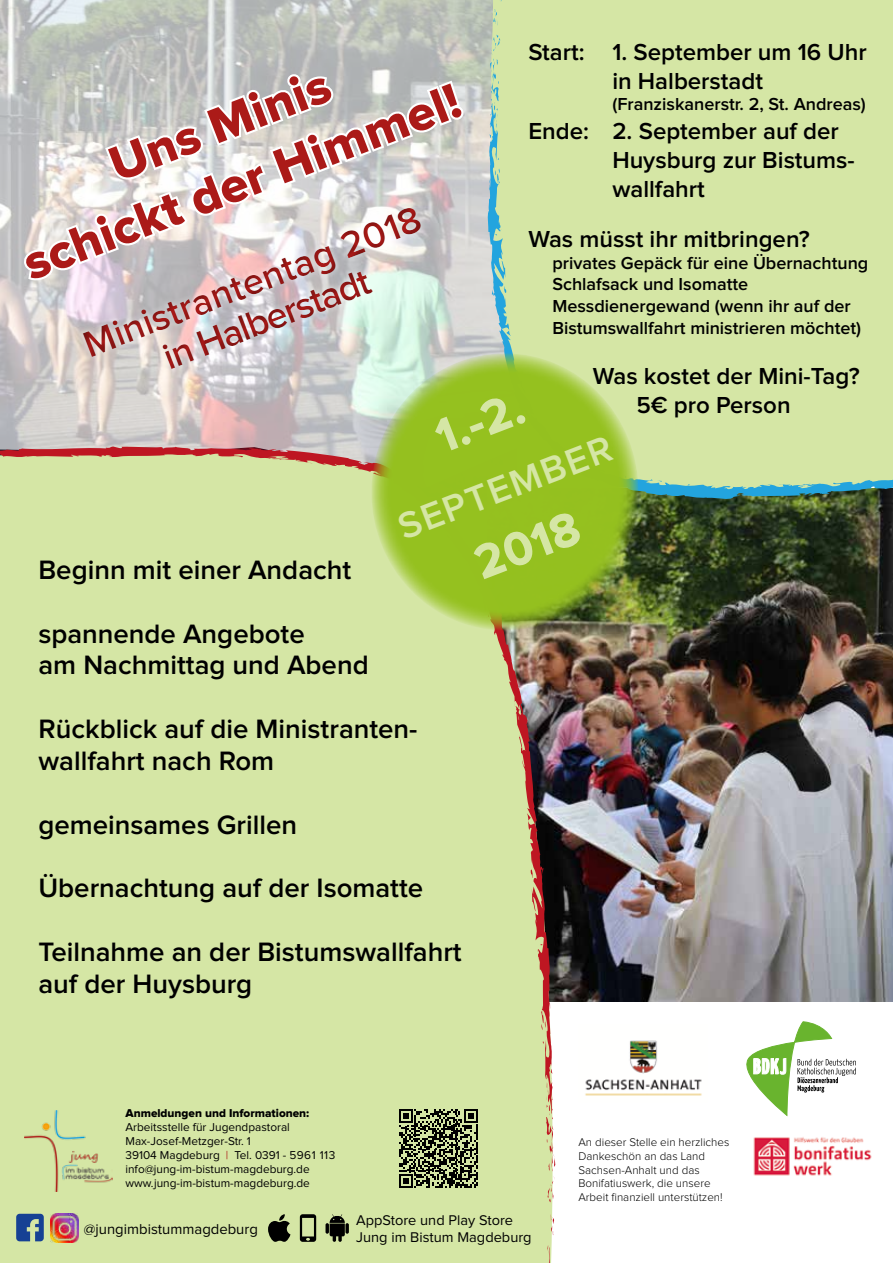
<style>
.page{position:relative;width:893px;height:1263px;background:#fff}
.page>*{position:absolute;margin:0;border:0;box-sizing:border-box;transform-origin:0 0}
.t1{font:50.85px/61.1px "Proxima Nova Extrabld";color:#ab1a18;text-align:center}
.t2{font:600 46.5px "Proxima Nova";color:#d5e6a5}
.t3{font:600 38.1px "Proxima Nova";color:#d5e6a5}
.t4{font:600 37.95px/40px "Proxima Nova";color:#ab1a18;text-align:center}
.t5{font:600 27.6px/31.8px "Proxima Nova";color:#000}
.t6{font:600 24px/28.8px "Proxima Nova";color:#000}
.t7{font:600 18px/21.6px "Proxima Nova";color:#000}
.t8{font:14.85px "Proxima Nova";color:#000}
.t9{font:14.55px/17.5px "Proxima Nova";color:#000}
.t10{font:11.85px/14.1px "Proxima Nova";color:#000}
.t11{font:11.85px "Proxima Nova Extrabld";color:#000}
.t12{font:300 11.55px/14px "Proxima Nova";color:#000}
.s1{color:#ab1a18}
</style>
<div class="page">
<svg style="left:0;top:0;width:490px;height:446px;background:#c7c6c3"></svg>
<img style="left:560px;top:501px;width:333px;height:499px">
<div style="left:0;top:618px;width:560px;height:645px;background:#d5e6a5"></div>
<div style="left:490px;top:0;width:403px;height:103px;background:#d5e6a5"></div>
<svg style="left:493px;top:0;width:9px;height:26px"></svg>
<div style="left:486px;top:103px;width:407px;height:398px;background:#d5e6a5"></div>
<svg style="left:489px;top:34px;width:12px;height:108px"></svg>
<svg style="left:489px;top:166px;width:11px;height:24px"></svg>
<svg style="left:494px;top:229px;width:8px;height:6px"></svg>
<svg style="left:503px;top:285px;width:3px;height:9px"></svg>
<svg style="left:547px;top:1245px;width:3px;height:18px"></svg>
<svg style="left:550px;top:1214px;width:4px;height:23px"></svg>
<div style="left:0;top:446px;width:553px;height:668px;background:#d5e6a5"></div>
<svg style="left:515px;top:703px;width:5px;height:9px"></svg>
<svg style="left:546px;top:1063px;width:9px;height:141px"></svg>
<svg style="left:541px;top:1002px;width:9px;height:31px"></svg>
<svg style="left:537px;top:944px;width:6px;height:9px"></svg>
<svg style="left:531px;top:868px;width:3px;height:11px"></svg>
<svg style="left:371px;top:353px;width:267px;height:277px;background:#98c02c"></svg>
<svg style="left:434px;top:397px;width:102px;height:55px;background:#9cc52f"></svg>
<svg style="left:467px;top:511px;width:113px;height:72px;background:#9dc532"></svg>
<img style="left:25px;top:1111px;width:87px;height:81px">
<svg style="left:22px;top:71px;width:442px;height:211px"></svg>
<svg style="left:68px;top:190px;width:384px;height:221px;background:#d7d5d2"></svg>
<svg style="left:399px;top:1109px;width:78px;height:79px;background:#636b4d"></svg>
<svg style="left:300px;top:1214px;width:16px;height:28px"></svg>
<svg style="left:326px;top:1214px;width:23px;height:28px"></svg>
<svg style="left:268px;top:1214px;width:22px;height:28px"></svg>
<img style="left:50px;top:1213px;width:28px;height:29px">
<svg style="left:16px;top:1214px;width:28px;height:27px"></svg>
<svg style="left:746px;top:1021px;width:110px;height:96px"></svg>
<img style="left:585px;top:1040px;width:117px;height:56px">
<img style="left:753px;top:1137px;width:119px;height:39px">
<p class="t6" style="left:612px;top:39px;width:256px;text-indent:-84px">Start: 1. September um 16 Uhr in Halberstadt</p>
<p class="t7" style="left:612px;top:94px;width:255px">(Franziskanerstr. 2, St. Andreas)</p>
<p class="t6" style="left:612px;top:118px;width:244px;text-indent:-84px">Ende: 2. September auf der<br>Huysburg zur Bistums&shy;wallfahrt</p>
<p class="t6" style="left:528px;top:226px;width:283px">Was müsst ihr mitbringen?</p>
<p class="t7" style="left:552px;top:253px;width:318px">privates Gepäck für eine Übernachtung Schlafsack und Isomatte Messdienergewand (wenn ihr auf der Bistumswallfahrt ministrieren möchtet)</p>
<p class="t6" style="left:636px;top:363px;width:225px;text-indent:-43px">Was kostet der Mini-Tag?<br>5€ pro Person</p>
<h1 class="t1" style="left:-7px;top:181px;width:466px;rotate:-21deg">Uns Minis<br>schickt der Himmel!</h1>
<h3 class="t4" style="left:78px;top:329px;width:360px;rotate:-21deg">Ministrantentag 2018 in Halberstadt</h3>
<h2 class="t2" style="left:430px;top:418px;width:91px;rotate:-21deg">1.-2.</h2>
<h3 class="t3" style="left:393px;top:512px;width:228px;rotate:-21deg">SEPTEMBER</h3>
<h2 class="t2" style="left:470px;top:544px;width:109px;rotate:-21deg">2018</h2>
<p class="t5" style="left:38px;top:555px;width:314px">Beginn mit einer Andacht</p>
<p class="t5" style="left:38px;top:619px;width:332px">spannende Angebote<br>am Nachmittag und Abend</p>
<p class="t5" style="left:38px;top:714px;width:381px">Rückblick auf die Ministranten&shy;wallfahrt nach Rom</p>
<p class="t5" style="left:38px;top:809px;width:260px">gemeinsames Grillen</p>
<p class="t5" style="left:38px;top:873px;width:386px">Übernachtung auf der Isomatte</p>
<p class="t5" style="left:38px;top:937px;width:425px">Teilnahme an der Bistumswallfahrt auf der Huysburg</p>
<p class="t11" style="left:125px;top:1107px;width:185px">Anmeldungen und Informationen:</p>
<p class="t10" style="left:125px;top:1120px;width:211px">Arbeitsstelle für Jugendpastoral Max-Josef-Metzger-Str. 1<br>39104 Magdeburg <span class="s1">|</span> Tel. 0391 - 5961 113 info@jung-im-bistum-magdeburg.de www.jung-im-bistum-magdeburg.de</p>
<p class="t8" style="left:84px;top:1222px;width:175px">@jungimbistummagdeburg</p>
<p class="t9" style="left:356px;top:1211px;width:177px">AppStore und Play Store<br>Jung im Bistum Magdeburg</p>
<p class="t12" style="left:578px;top:1135px;width:152px">An dieser Stelle ein herzliches<br>Dankeschön an das Land<br>Sachsen-Anhalt und das<br>Bonifatiuswerk, die unsere<br>Arbeit finanziell unterstützen!</p>
</div>
